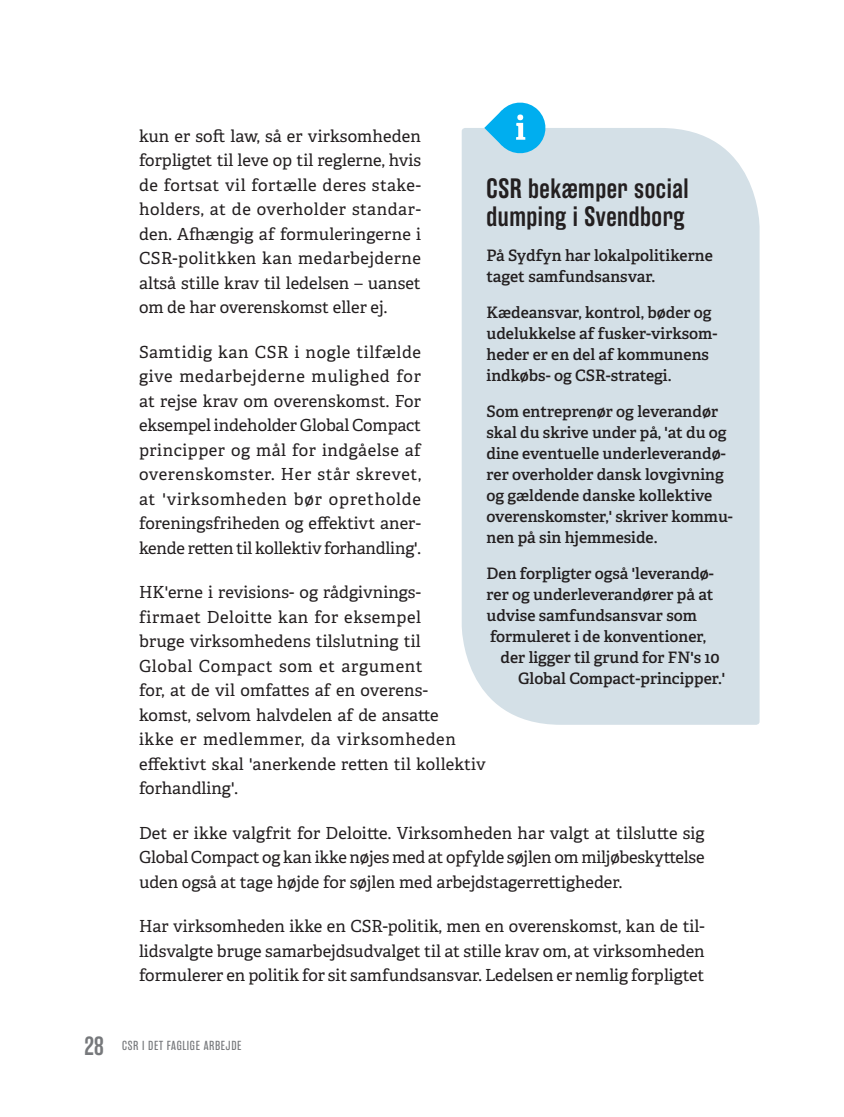
<style>
.page{position:relative;width:844px;height:1117px;background:#fff}
.page>*{position:absolute;margin:0;border:0;box-sizing:border-box;transform-origin:0 0}
.t1{font:600 28px/28px "Rama Gothic E";letter-spacing:.02em;color:#231f20}
.t2{font:16.62px/24.5px "Adelle";color:#231f20;text-align:justify}
.t3{font:600 15.75px/21px "Adelle";color:#231f20}
.t4{font:13.12px "Rama Gothic E";letter-spacing:.05em;color:#76787b}
.s1{font-weight:600;font-size:26.25px}
</style>
<div class="page">
<div style="left:461px;top:128px;width:298px;height:596px;background:#d4e0e7"></div>
<svg style="left:484px;top:102px;width:63px;height:54px"></svg>
<p class="t2" style="left:139px;top:124px;width:283px">kun er soft law, så er virksomheden forpligtet til leve op til reglerne, hvis de fortsat vil fortælle deres stake&shy;holders, at de overholder standar&shy;den. Afhængig af formuleringerne i CSR-politkken kan medarbejderne altså stille krav til ledelsen – uanset om de har overenskomst eller ej.</p>
<p class="t2" style="left:139px;top:340px;width:283px">Samtidig kan CSR i nogle tilfælde give medarbejderne mulighed for at rejse krav om overenskomst. For eksempel indeholder Global Compact principper og mål for indgåelse af overenskomster. Her står skrevet, at 'virksomheden bør opretholde foreningsfriheden og effektivt aner&shy;kende retten til kollektiv forhandling'.</p>
<p class="t2" style="left:139px;top:580px;width:348px;text-align:left">HK'erne i revisions- og rådgivnings&shy;firmaet Deloitte kan for eksempel<br>bruge virksomhedens tilslutning til<br>Global Compact som et argument<br>for, at de vil omfattes af en overens-<br>komst, selvom halvdelen af de ansatte<br>ikke er medlemmer, da virksomheden effektivt skal 'anerkende retten til kollektiv forhandling'.</p>
<p class="t2" style="left:139px;top:820px;width:567px">Det er ikke valgfrit for Deloitte. Virksomheden har valgt at tilslutte sig Global Compact og kan ikke nøjes med at opfylde søjlen om miljøbeskyttelse uden også at tage højde for søjlen med arbejdstagerrettigheder.</p>
<p class="t2" style="left:139px;top:914px;width:567px">Har virksomheden ikke en CSR-politik, men en overenskomst, kan de til&shy;lidsvalgte bruge samarbejdsudvalget til at stille krav om, at virksomheden formulerer en politik for sit samfundsansvar. Ledelsen er nemlig forpligtet</p>
<h1 class="t1" style="left:486px;top:174px;width:203px">CSR bekæmper social dumping i Svendborg</h1>
<p class="t3" style="left:486px;top:245px;width:228px">På Sydfyn har lokalpolitikerne taget samfundsansvar.</p>
<p class="t3" style="left:486px;top:302px;width:232px">Kædeansvar, kontrol, bøder og udelukkelse af fusker-virksom&shy;heder er en del af kommunens indkøbs- og CSR-strategi.</p>
<p class="t3" style="left:486px;top:401px;width:248px">Som entreprenør og leverandør skal du skrive under på, 'at du og dine eventuelle underleverandø&shy;rer overholder dansk lovgivning og gældende danske kollektive overenskomster,' skriver kommu&shy;nen på sin hjemmeside.</p>
<p class="t3" style="left:486px;top:563px;width:229px">Den forpligter også 'leverandø-</p>
<p class="t3" style="left:486px;top:584px;width:228px">rer og underleverandører på at</p>
<p class="t3" style="left:486px;top:605px;width:212px">udvise samfundsansvar som</p>
<p class="t3" style="left:490px;top:626px;width:217px">formuleret i de konventioner,</p>
<p class="t3" style="left:500px;top:647px;width:221px">der ligger til grund for FN's 10</p>
<p class="t3" style="left:518px;top:668px;width:209px">Global Compact-principper.'</p>
<p class="t4" style="left:84px;top:1037px;width:159px"><span class="s1">28</span> CSR I DET FAGLIGE ARBEJDE</p>
</div>
